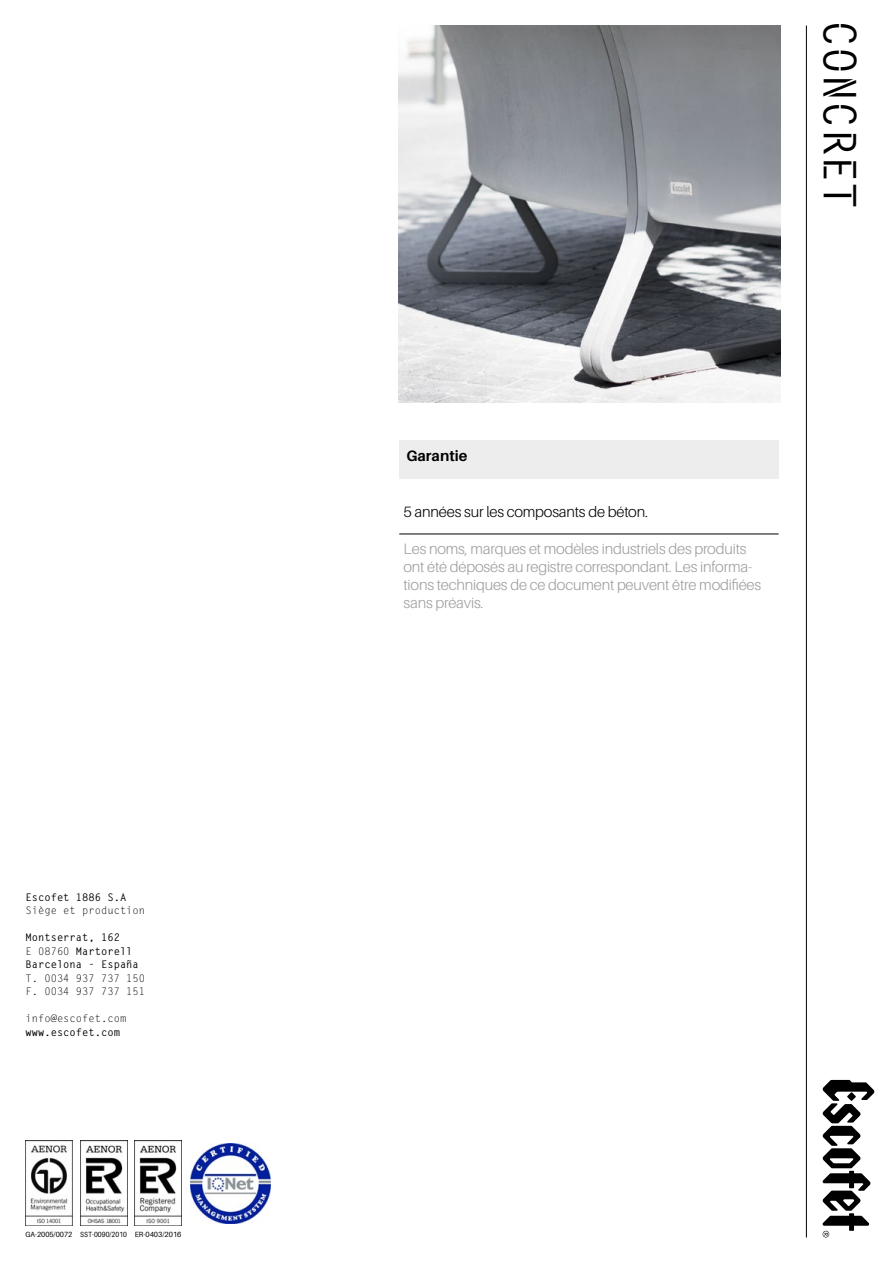
<style>
.page{position:relative;width:893px;height:1263px;background:#fff}
.page>*{position:absolute;margin:0;border:0;box-sizing:border-box;transform-origin:0 0}
.t1{font:45px "Letter Gothic Std Bold Stencil";color:#000}
.t2{font:300 15px/18px "Aileron";letter-spacing:-.01em;color:#9d9d9c}
.t3{font:300 15px "Aileron";letter-spacing:-.01em;color:#000}
.t4{font:700 15px "Aileron";color:#000}
.t5{font:700 10.5px/13.5px "Letter Gothic Std";color:#000}
.t6{font:10.5px/13.5px "Letter Gothic Std";color:#000}
.t7{font:7.5px "Aileron";color:#000;scale:.95 1}
.s1{font-weight:400}
</style>
<div class="page">
<hr style="left:806px;top:26px;width:1px;height:1211px;background:#000">
<svg style="left:822px;top:1080px;width:53px;height:157px"></svg>
<div style="left:399px;top:441px;width:380px;height:38px;background:#ededed"></div>
<hr style="left:399px;top:534px;width:189px;height:1px;background:#000">
<hr style="left:588px;top:534px;width:191px;height:1px;background:#000">
<img style="left:399px;top:26px;width:382px;height:377px">
<img style="left:191px;top:1143px;width:80px;height:80px">
<img style="left:135px;top:1140px;width:46px;height:84px">
<img style="left:26px;top:1140px;width:46px;height:85px">
<img style="left:80px;top:1140px;width:47px;height:85px">
<p class="t5" style="left:26px;top:890px;width:102px">Escofet 1886 S.A</p>
<p class="t6" style="left:26px;top:904px;width:121px">Siège et production</p>
<p class="t5" style="left:26px;top:931px;width:115px">Montserrat, 162<br><span class="s1">E 08760</span> Martorell<br>Barcelona - España</p>
<p class="t6" style="left:26px;top:972px;width:121px">T. 0034 937 737 150<br>F. 0034 937 737 151</p>
<p class="t6" style="left:26px;top:1012px;width:102px">info@escofet.com</p>
<p class="t5" style="left:26px;top:1025px;width:96px">www.escofet.com</p>
<p class="t7" style="left:26px;top:1231px;width:166px">GA-2005/0072 SST-0090/2010 ER-0403/2016</p>
<h1 class="t1" style="left:867px;top:20px;width:190px;rotate:90deg">CONCRET</h1>
<p class="t4" style="left:406px;top:447px;width:63px">Garantie</p>
<p class="t3" style="left:404px;top:503px;width:246px">5 années sur les composants de béton.</p>
<p class="t2" style="left:404px;top:540px;width:359px">Les noms, marques et modèles industriels des produits ont été déposés au registre correspondant. Les informa&shy;tions techniques de ce document peuvent être modifiées sans préavis.</p>
</div>
